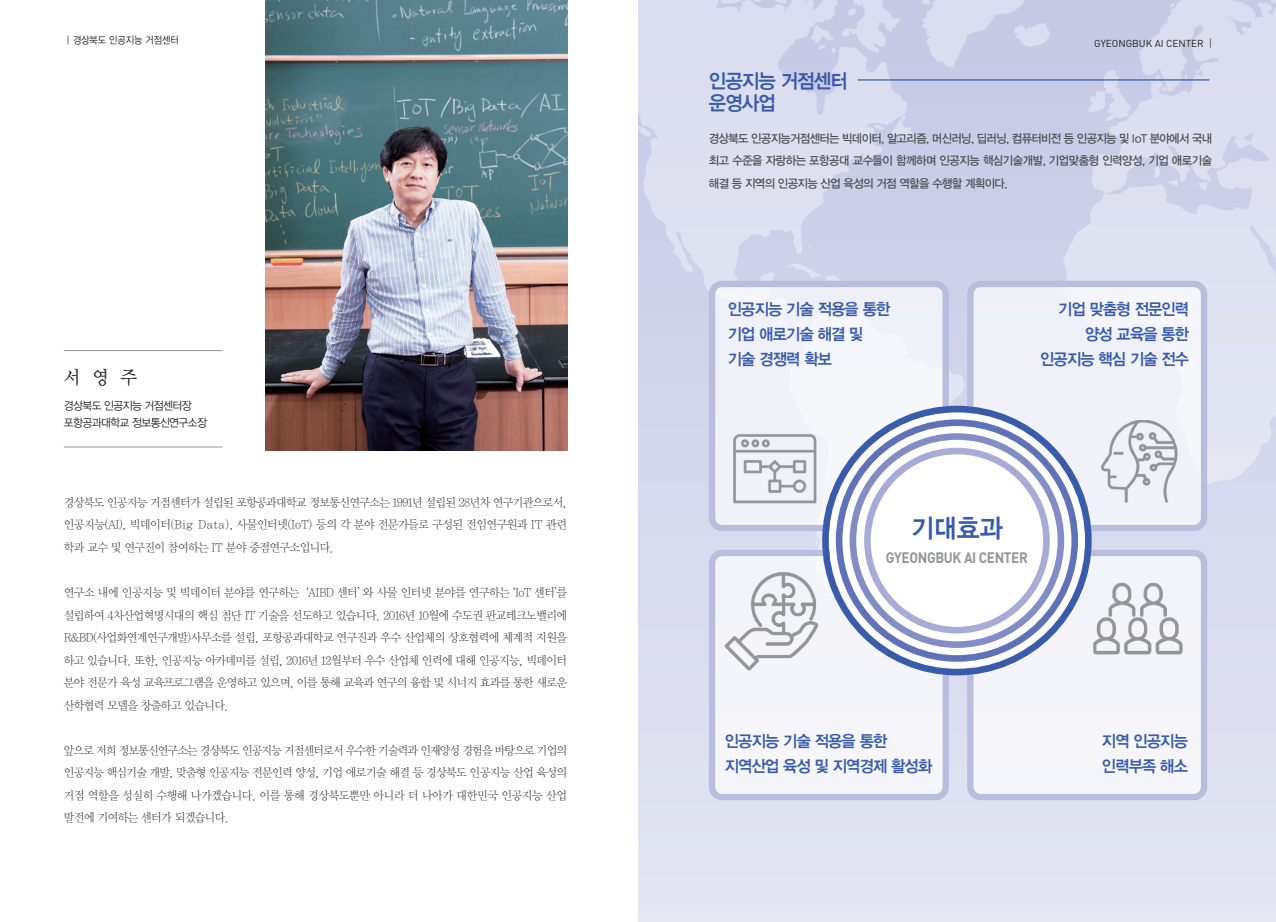
<style>
.page{position:relative;width:1276px;height:922px;background:#fff}
.page>*{position:absolute;margin:0;border:0;box-sizing:border-box;transform-origin:0 0}
.t1{font:26.25px "YDVYGO14";color:#385caa;scale:.95 1}
.t2{font:20px/22.5px "YDVYGO14";letter-spacing:-.05em;color:#385caa;scale:.95 1}
.t3{font:18.75px "YDVY Mj O13";color:#231f20;scale:.95 1}
.t4{font:16.25px/25px "YDVYGO14";letter-spacing:-.05em;color:#385caa;scale:.95 1}
.t5{font:700 15px "DIN";letter-spacing:-.025em;color:#939598;scale:.9 1}
.t6{font:11.88px/22.5px "YDVY Mj O11";letter-spacing:-.05em;color:#231f20;text-align:justify;scale:.95 1}
.t7{font:11.88px/22.5px "YDVYGO13";letter-spacing:-.04em;color:#4b4c4d;text-align:justify;scale:.95 1}
.t8{font:11.25px/17.5px "YDVYGO12";letter-spacing:-.05em;color:#231f20;scale:.95 1}
.t9{font:10px "DIN";color:#231f20}
.t10{font:10px "YDVYGO12";color:#231f20;scale:.9 1}
.s1{font-family:"YDVYGO12"}
</style>
<div class="page">
<div style="left:638px;top:0;width:638px;height:921px;background:#e1e3f1"></div>
<img style="left:638px;top:0;width:638px;height:597px">
<svg style="left:709px;top:281px;width:240px;height:250px"></svg>
<svg style="left:967px;top:281px;width:240px;height:250px"></svg>
<svg style="left:709px;top:549px;width:240px;height:251px"></svg>
<svg style="left:967px;top:549px;width:240px;height:251px"></svg>
<hr style="left:857px;top:79px;width:352px;height:2px;background:#385caa">
<img style="left:727px;top:423px;width:95px;height:92px">
<img style="left:1091px;top:420px;width:98px;height:100px">
<img style="left:718px;top:569px;width:104px;height:106px">
<img style="left:1093px;top:564px;width:96px;height:105px">
<img style="left:266px;top:0;width:301px;height:450px">
<hr style="left:64px;top:446px;width:159px;height:1px;background:#939598">
<hr style="left:64px;top:350px;width:159px;height:1px;background:#939598">
<svg style="left:822px;top:405px;width:269px;height:270px"></svg>
<svg style="left:836px;top:419px;width:242px;height:242px"></svg>
<svg style="left:849px;top:433px;width:215px;height:214px"></svg>
<p class="t10" style="left:67px;top:35px;width:126px">| 경상북도 인공지능 거점센터</p>
<h3 class="t3" style="left:64px;top:366px;width:79px">서영주</h3>
<p class="t8" style="left:64px;top:396px;width:152px">경상북도 인공지능 거점센터장 포항공과대학교 정보통신연구소장</p>
<p class="t6" style="left:64px;top:491px;width:531px">경상북도 인공지능 거점센터가 설립된 포항공과대학교 정보통신연구소는 1991년 설립된 28년차 연구기관으로서, 인공지능(AI), 빅데이터(Big Data), 사물인터넷(IoT) 등의 각 분야 전문가들로 구성된 전임연구원과 IT 관련 학과 교수 및 연구진이 참여하는 IT 분야 중점연구소입니다.</p>
<p class="t6" style="left:64px;top:581px;width:531px">연구소 내에 인공지능 및 빅데이터 분야를 연구하는 ‘AIBD 센터’ 와 사물 인터넷 분야를 연구하는 ‘IoT 센터’를 설립하여 4차산업혁명시대의 핵심 첨단 IT 기술을 선도하고 있습니다. 2016년 10월에 수도권 판교테크노밸리에 R&amp;BD(사업화연계연구개발)사무소를 설립, 포항공과대학교 연구진과 우수 산업체의 상호협력에 체계적 지원을 하고 있습니다. 또한, 인공지능 아카데미를 설립, 2016년 12월부터 우수 산업체 인력에 대해 인공지능, 빅데이터 분야 전문가 육성 교육프로그램을 운영하고 있으며, 이를 통해 교육과 연구의 융합 및 시너지 효과를 통한 새로운 산학협력 모델을 창출하고 있습니다.</p>
<p class="t6" style="left:64px;top:738px;width:531px">앞으로 저희 정보통신연구소는 경상북도 인공지능 거점센터로서 우수한 기술력과 인재양성 경험을 바탕으로 기업의 인공지능 핵심기술 개발, 맞춤형 인공지능 전문인력 양성, 기업 애로기술 해결 등 경상북도 인공지능 산업 육성의 거점 역할을 성실히 수행해 나가겠습니다. 이를 통해 경상북도뿐만 아니라 더 나아가 대한민국 인공지능 산업 발전에 기여하는 센터가 되겠습니다.</p>
<p class="t9" style="left:1094px;top:38px;width:119px">GYEONGBUK AI CENTER <span class="s1">|</span></p>
<h2 class="t2" style="left:709px;top:70px;width:148px">인공지능 거점센터 운영사업</h2>
<p class="t7" style="left:709px;top:127px;width:531px">경상북도 인공지능거점센터는 빅데이터, 알고리즘, 머신러닝, 딥러닝, 컴퓨터비전 등 인공지능 및 IoT 분야에서 국내 최고 수준을 자랑하는 포항공대 교수들이 함께하며 인공지능 핵심기술개발, 기업맞춤형 인력양성, 기업 애로기술 해결 등 지역의 인공지능 산업 육성의 거점 역할을 수행할 계획이다.</p>
<h3 class="t4" style="left:728px;top:297px;width:172px">인공지능 기술 적용을 통한 기업 애로기술 해결 및 기술 경쟁력 확보</h3>
<h3 class="t4" style="left:1040px;top:297px;width:158px;text-align:right">기업 맞춤형 전문인력 양성 교육을 통한 인공지능 핵심 기술 전수</h3>
<h1 class="t1" style="left:911px;top:513px;width:98px">기대효과</h1>
<p class="t5" style="left:886px;top:548px;width:159px">GYEONGBUK AI CENTER</p>
<h3 class="t4" style="left:725px;top:729px;width:220px">인공지능 기술 적용을 통한 지역산업 육성 및 지역경제 활성화</h3>
<h3 class="t4" style="left:1102px;top:729px;width:92px">지역 인공지능 인력부족 해소</h3>
</div>
